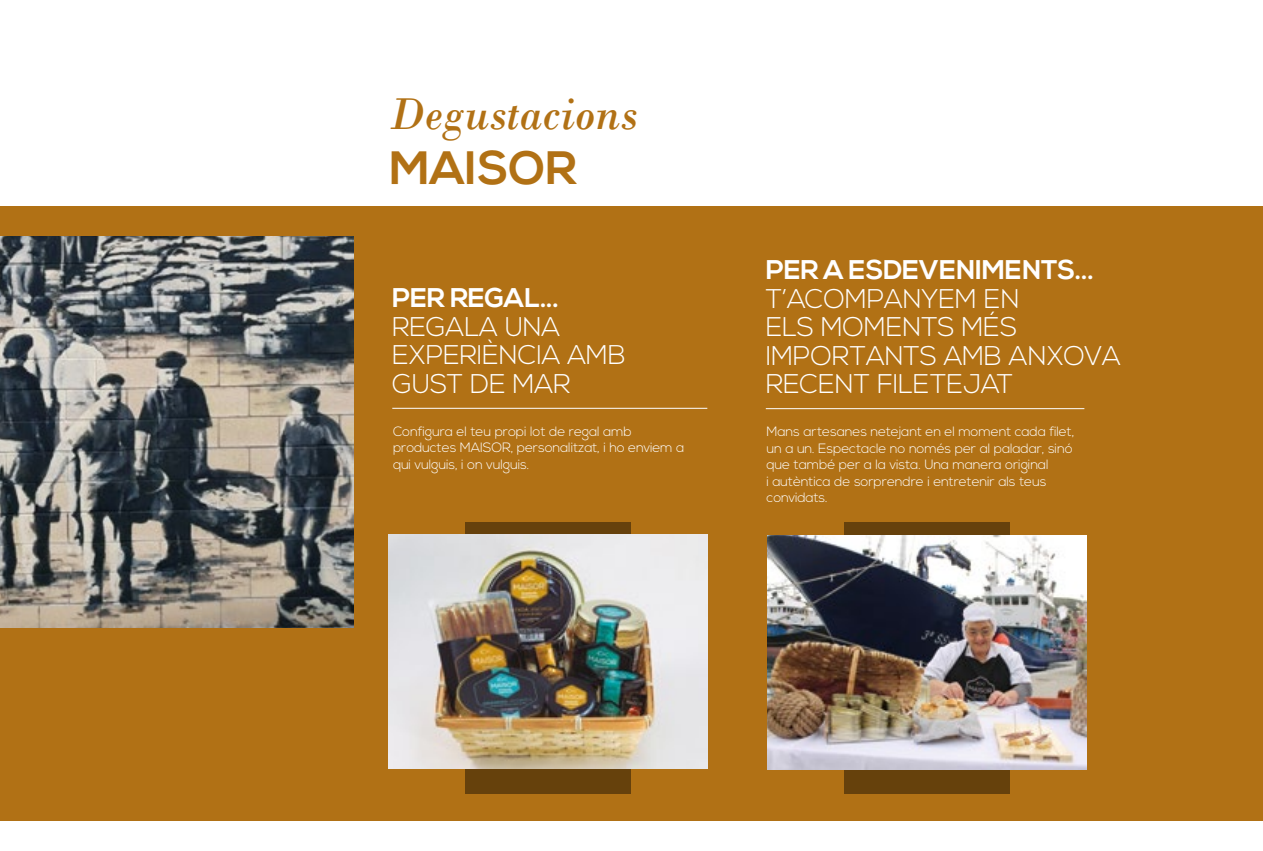
<style>
.page{position:relative;width:1263px;height:851px;background:#fff}
.page>*{position:absolute;margin:0;border:0;box-sizing:border-box;transform-origin:0 0}
.t1{font:italic 46.65px "Bodoni";color:#b17115}
.t2{font:700 46.65px "Nexa";color:#b17115}
.t3{font:300 27px/28.5px "Nexa";letter-spacing:-.01em;color:#fff}
.t4{font:700 27px "Nexa";letter-spacing:-.01em;color:#fff}
.t5{font:300 13.5px/16.5px "Nexa";letter-spacing:-.01em;color:#fff}
</style>
<div class="page">
<div style="left:0;top:206px;width:1263px;height:615px;background:#b17115"></div>
<img style="left:0;top:236px;width:353px;height:391px">
<div style="left:465px;top:522px;width:166px;height:271px;background:#66410c"></div>
<div style="left:844px;top:522px;width:165px;height:271px;background:#66410c"></div>
<img style="left:388px;top:534px;width:319px;height:234px">
<img style="left:767px;top:535px;width:319px;height:234px">
<hr style="left:392px;top:408px;width:315px;height:1px;background:#fff">
<hr style="left:766px;top:408px;width:318px;height:1px;background:#fff">
<h1 class="t1" style="left:389px;top:86px;width:250px">Degustacions</h1>
<h1 class="t2" style="left:389px;top:141px;width:189px">MAISOR</h1>
<h2 class="t4" style="left:392px;top:282px;width:168px">PER REGAL...</h2>
<h2 class="t3" style="left:392px;top:313px;width:235px">REGALA UNA<br>EXPERIÈNCIA AMB<br>GUST DE MAR</h2>
<h2 class="t4" style="left:766px;top:254px;width:330px">PER A ESDEVENIMENTS...</h2>
<h2 class="t3" style="left:766px;top:285px;width:357px">T’ACOMPANYEM EN<br>ELS MOMENTS MÉS<br>IMPORTANTS AMB ANXOVA<br>RECENT FILETEJAT</h2>
<p class="t5" style="left:393px;top:423px;width:293px">Configura el teu propi lot de regal amb productes MAISOR, personalitzat, i ho enviem a qui vulguis, i on vulguis.</p>
<p class="t5" style="left:766px;top:423px;width:309px">Mans artesanes netejant en el moment cada filet, un a un. Espectacle no només per al paladar, sinó que també per a la vista. Una manera original<br>i autèntica de sorprendre i entretenir als teus convidats.</p>
</div>
